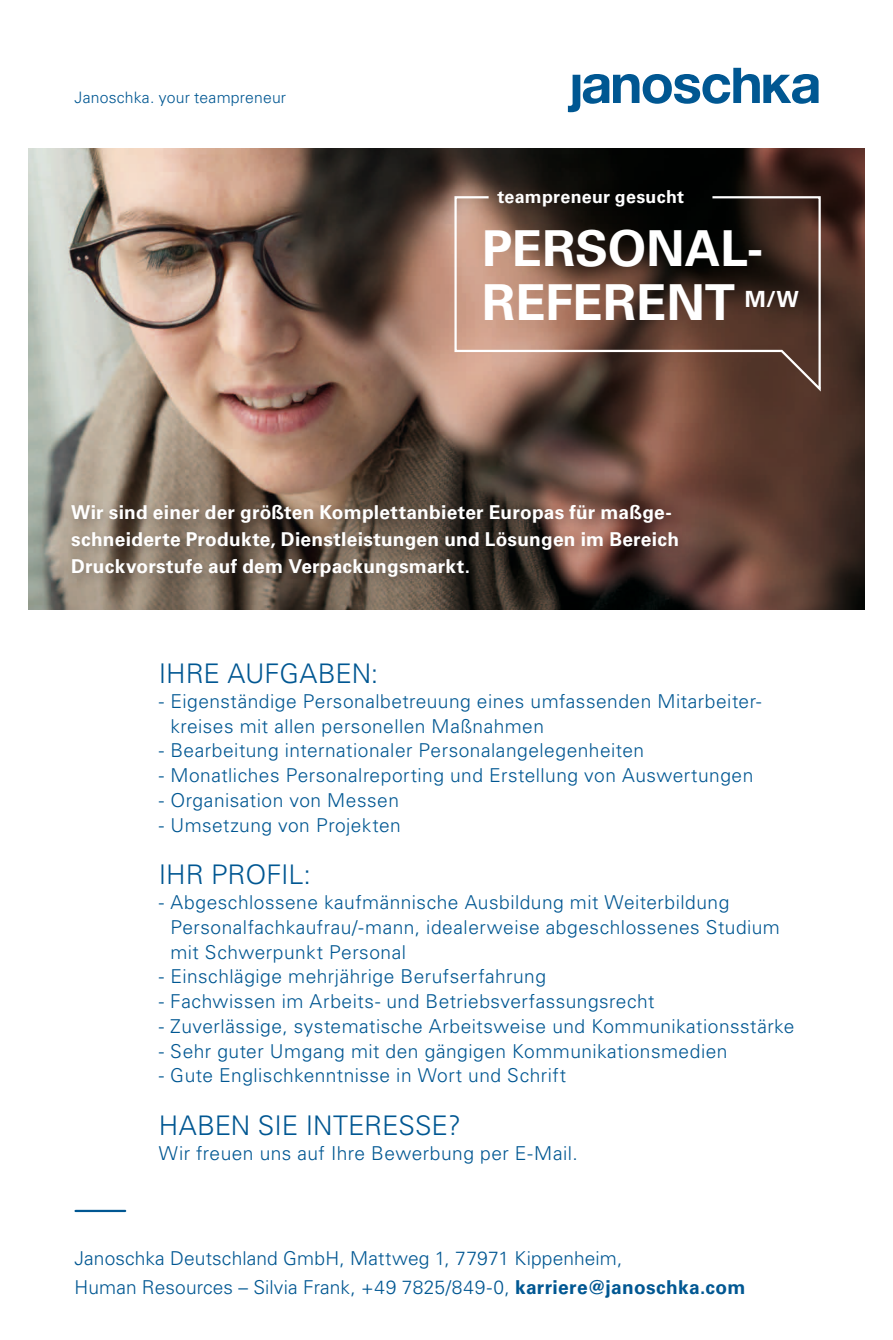
<style>
.page{position:relative;width:893px;height:1340px;background:#fff}
.page>*{position:absolute;margin:0;border:0;box-sizing:border-box;transform-origin:0 0}
.t1{font:700 49.5px/54px "Univers LT Pro 65";color:#fff}
.t2{font:300 27px "Univers LT Std";letter-spacing:-.005em;color:#005792}
.t3{font:300 19.12px/24.8px "Univers LT Std";letter-spacing:.025em;color:#005792}
.t4{font:700 19.12px/27px "Univers LT Pro 65";letter-spacing:.015em;color:#fff}
.t5{font:700 17.78px "Univers LT Pro 65";letter-spacing:.015em;color:#fff}
.t6{font:300 15.75px "Univers LT Std";letter-spacing:.015em;color:#005792}
.s1{font-weight:700}
</style>
<div class="page">
<img style="left:28px;top:149px;width:837px;height:460px">
<div style="left:64px;top:498px;width:627px;height:94px;background:#1a171c;opacity:.3"></div>
<svg style="left:568px;top:68px;width:251px;height:44px"></svg>
<hr style="left:76px;top:1209px;width:49px;height:3px;background:#005792">
<svg style="left:453px;top:195px;width:369px;height:199px"></svg>
<p class="t6" style="left:74px;top:88px;width:213px">Janoschka. your teampreneur</p>
<p class="t5" style="left:497px;top:186px;width:188px">teampreneur gesucht</p>
<h1 class="t1" style="left:482px;top:221px;width:318px">Personal&shy;referent <sup>M/W</sup></h1>
<p class="t4" style="left:71px;top:499px;width:609px">Wir sind einer der größten Komplettanbieter Europas für maßge&shy;schneiderte Produkte, Dienstleistungen und Lösungen im Bereich<br>Druckvorstufe auf dem Verpackungsmarkt.</p>
<h2 class="t2" style="left:159px;top:657px;width:124px">Ihre Aufga</h2>
<h2 class="t2" style="left:318px;top:657px;width:62px">ben:</h2>
<p class="t3" style="left:170px;top:688px;width:593px;text-indent:-11px">- Eigenständige Personalbetreuung eines umfassenden Mitarbeiter&shy;kreises mit allen personellen Maßnahmen</p>
<p class="t3" style="left:159px;top:738px;width:487px">- Bearbeitung internationaler Personalangelegenheiten</p>
<p class="t3" style="left:159px;top:763px;width:596px">- Monatliches Personalreporting und Erstellung von Auswertungen</p>
<p class="t3" style="left:159px;top:787px;width:242px">- Organisation von Messen</p>
<p class="t3" style="left:159px;top:812px;width:243px">- U msetzung von Projekten</p>
<h2 class="t2" style="left:159px;top:858px;width:84px">Ihr Profi</h2>
<h2 class="t2" style="left:288px;top:858px;width:24px">l:</h2>
<p class="t3" style="left:170px;top:890px;width:611px;text-indent:-11px">- Abgeschlossene kaufmännische Ausbildung mit Weiterbildung<br>Personalfachkaufrau/-mann, idealerweise abgeschlossenes Studium mit Schwerpunkt Personal</p>
<p class="t3" style="left:159px;top:964px;width:389px">- Einschlägige mehrjährige Berufserfahrung</p>
<p class="t3" style="left:159px;top:989px;width:497px">- Fachwissen im Arbeits- und B etriebsverfassungsrecht</p>
<p class="t3" style="left:159px;top:1013px;width:637px">- Zuverlässige, systematische Arbeitsweise und Kommunikationsstärke</p>
<p class="t3" style="left:159px;top:1038px;width:570px">- Sehr guter U mgang mit den gängigen Kommunikationsmedien</p>
<p class="t3" style="left:159px;top:1063px;width:409px">- Gute Englischkenntnisse in Wort und Schrift</p>
<h2 class="t2" style="left:159px;top:1109px;width:303px">Haben Si e Interesse?</h2>
<p class="t3" style="left:159px;top:1140px;width:420px">Wir freuen uns auf Ihre Bewerbung per E-Mail.</p>
<p class="t3" style="left:74px;top:1243px;width:673px;line-height:29.2px">Janoschka Deutschland GmbH, Mattweg 1, 77971 Kippenheim,<br>Human Resources – Silvia Frank, +49 7825/849-0, <span class="s1">karriere@janoschka.com</span></p>
</div>
